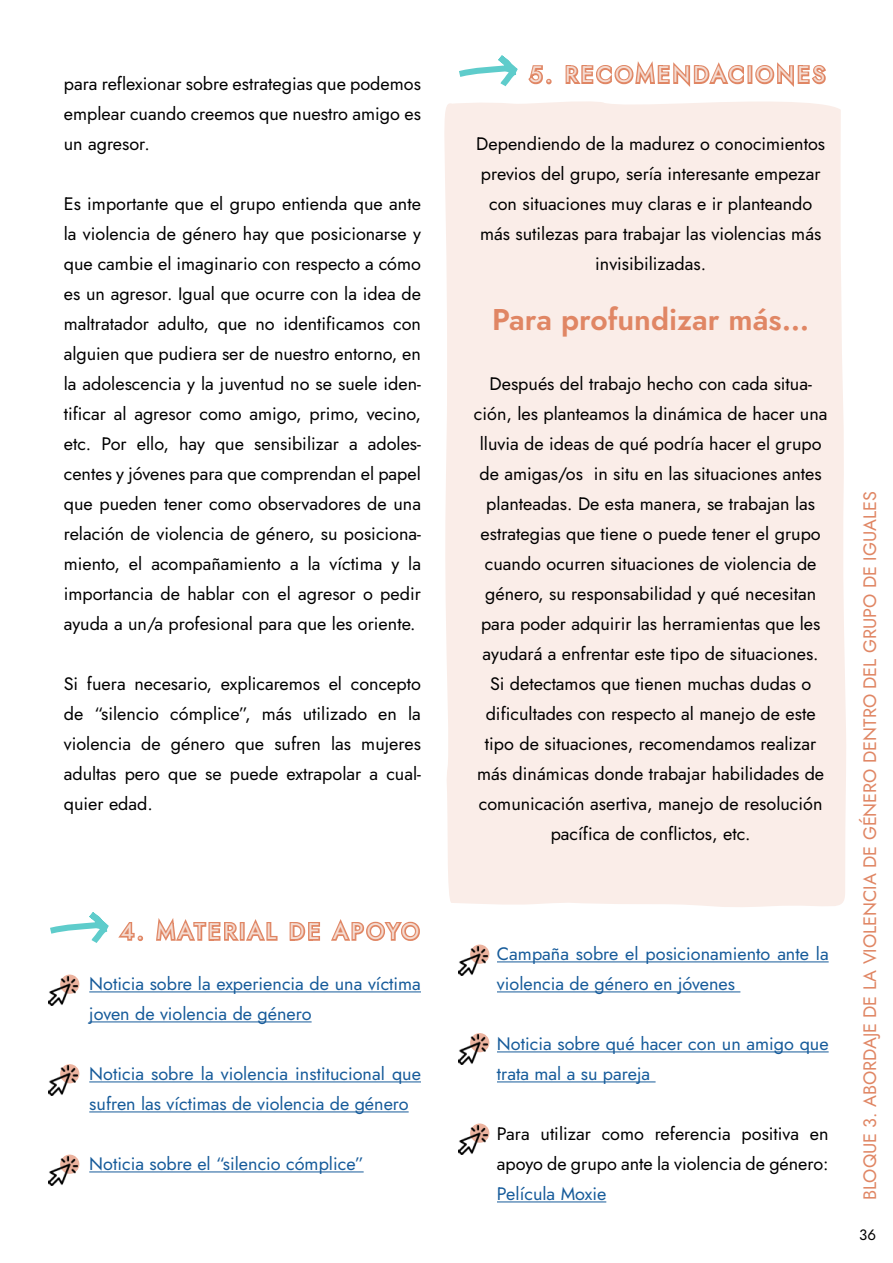
<style>
.page{position:relative;width:893px;height:1263px;background:#fff}
.page>*{position:absolute;margin:0;border:0;box-sizing:border-box;transform-origin:0 0}
.t1{font:600 30px "Jost";color:#e08664}
.t2{font:22.5px "Jost";letter-spacing:.14em;color:#f5ddd3}
.t3{font:18px/30px "Jost";color:#000;text-align:justify}
.t4{font:18px/30px "Jost";color:#165b9a}
.t5{font:18px "Jost";color:#e08664}
.t6{font:15px "Jost";color:#000}
</style>
<div class="page">
<div style="left:444px;top:101px;width:402px;height:806px;background:#faede8"></div>
<svg style="left:459px;top:55px;width:93px;height:32px"></svg>
<svg style="left:565px;top:65px;width:16px;height:19px"></svg>
<div style="left:582px;top:79px;width:11px;height:5px;border:3px solid #e08664"></div>
<div style="left:582px;top:65px;width:11px;height:5px;border:3px solid #e08664"></div>
<div style="left:582px;top:72px;width:11px;height:4px;border:3px solid #e08664"></div>
<div style="left:581px;top:65px;width:5px;height:19px;border:3px solid #e08664"></div>
<svg style="left:596px;top:61px;width:59px;height:24px"></svg>
<div style="left:659px;top:79px;width:11px;height:5px;border:3px solid #e08664"></div>
<div style="left:659px;top:65px;width:11px;height:5px;border:3px solid #e08664"></div>
<div style="left:659px;top:72px;width:10px;height:4px;border:3px solid #e08664"></div>
<div style="left:658px;top:65px;width:5px;height:19px;border:3px solid #e08664"></div>
<svg style="left:673px;top:62px;width:71px;height:25px"></svg>
<div style="left:747px;top:65px;width:5px;height:19px;border:3px solid #e08664"></div>
<svg style="left:755px;top:62px;width:39px;height:25px"></svg>
<div style="left:799px;top:79px;width:11px;height:5px;border:3px solid #e08664"></div>
<div style="left:799px;top:65px;width:11px;height:5px;border:3px solid #e08664"></div>
<div style="left:799px;top:72px;width:10px;height:4px;border:3px solid #e08664"></div>
<div style="left:798px;top:65px;width:5px;height:19px;border:3px solid #e08664"></div>
<svg style="left:812px;top:65px;width:14px;height:20px"></svg>
<svg style="left:50px;top:912px;width:94px;height:31px"></svg>
<svg style="left:156px;top:918px;width:51px;height:23px"></svg>
<div style="left:210px;top:936px;width:10px;height:5px;border:3px solid #e08664"></div>
<div style="left:210px;top:922px;width:10px;height:5px;border:3px solid #e08664"></div>
<div style="left:210px;top:928px;width:10px;height:5px;border:3px solid #e08664"></div>
<div style="left:208px;top:922px;width:5px;height:19px;border:3px solid #e08664"></div>
<svg style="left:224px;top:919px;width:54px;height:22px"></svg>
<svg style="left:289px;top:922px;width:17px;height:19px"></svg>
<div style="left:309px;top:936px;width:11px;height:5px;border:3px solid #e08664"></div>
<div style="left:309px;top:922px;width:11px;height:5px;border:3px solid #e08664"></div>
<div style="left:309px;top:928px;width:11px;height:5px;border:3px solid #e08664"></div>
<div style="left:308px;top:922px;width:5px;height:19px;border:3px solid #e08664"></div>
<svg style="left:331px;top:919px;width:89px;height:22px"></svg>
<hr style="left:89px;top:991px;width:332px;height:1px;background:#165b9a">
<hr style="left:89px;top:1021px;width:223px;height:1px;background:#165b9a">
<hr style="left:89px;top:1081px;width:332px;height:1px;background:#165b9a">
<hr style="left:89px;top:1111px;width:320px;height:1px;background:#165b9a">
<hr style="left:89px;top:1171px;width:275px;height:1px;background:#165b9a">
<hr style="left:497px;top:961px;width:332px;height:1px;background:#165b9a">
<hr style="left:497px;top:991px;width:243px;height:1px;background:#165b9a">
<hr style="left:497px;top:1051px;width:332px;height:1px;background:#165b9a">
<hr style="left:497px;top:1081px;width:159px;height:1px;background:#165b9a">
<hr style="left:497px;top:1201px;width:109px;height:1px;background:#165b9a">
<svg style="left:60px;top:974px;width:19px;height:20px"></svg>
<img style="left:48px;top:976px;width:30px;height:30px">
<svg style="left:60px;top:1064px;width:19px;height:19px"></svg>
<img style="left:48px;top:1066px;width:30px;height:29px">
<svg style="left:60px;top:1154px;width:19px;height:20px"></svg>
<img style="left:48px;top:1156px;width:30px;height:30px">
<svg style="left:470px;top:1123px;width:19px;height:20px"></svg>
<img style="left:458px;top:1125px;width:30px;height:29px">
<svg style="left:470px;top:1033px;width:19px;height:19px"></svg>
<img style="left:458px;top:1035px;width:30px;height:29px">
<svg style="left:470px;top:944px;width:19px;height:20px"></svg>
<img style="left:458px;top:946px;width:30px;height:30px">
<p class="t3" style="left:64px;top:69px;width:359px">para reflexionar sobre estrategias que podemos emplear cuando creemos que nuestro amigo es un agresor.</p>
<p class="t3" style="left:64px;top:189px;width:359px">Es importante que el grupo entienda que ante la violencia de género hay que posicionarse y que cambie el imaginario con respecto a cómo es un agresor. Igual que ocurre con la idea de maltratador adulto, que no identificamos con alguien que pudiera ser de nuestro entorno, en la adolescencia y la juventud no se suele iden&shy;tificar al agresor como amigo, primo, vecino, etc. Por ello, hay que sensibilizar a adoles&shy;centes y jóvenes para que comprendan el papel que pueden tener como observadores de una relación de violencia de género, su posiciona&shy;miento, el acompañamiento a la víctima y la importancia de hablar con el agresor o pedir ayuda a un/a profesional para que les oriente.</p>
<p class="t3" style="left:64px;top:669px;width:359px">Si fuera necesario, explicaremos el concepto de “silencio cómplice”, más utilizado en la violencia de género que sufren las mujeres adultas pero que se puede extrapolar a cual&shy;quier edad.</p>
<p class="t2" style="left:121px;top:916px;width:300px">4. MATERIAL DE APOYO</p>
<p class="t4" style="left:89px;top:969px;width:333px">Noticia sobre la experiencia de una víctima joven de violencia de género</p>
<p class="t4" style="left:89px;top:1059px;width:333px">Noticia sobre la violencia institucional que sufren las víctimas de violencia de género</p>
<p class="t4" style="left:89px;top:1149px;width:276px">Noticia sobre el “silencio cómplice”</p>
<p class="t2" style="left:530px;top:59px;width:297px">5. RECOMENDACIONES</p>
<p class="t3" style="left:476px;top:129px;width:350px;text-align:center">Dependiendo de la madurez o conocimientos previos del grupo, sería interesante empezar con situaciones muy claras e ir planteando más sutilezas para trabajar las violencias más invisibilizadas.</p>
<h1 class="t1" style="left:492px;top:299px;width:319px">Para profundizar más…</h1>
<p class="t3" style="left:474px;top:369px;width:355px;text-align:center">Después del trabajo hecho con cada situa&shy;ción, les planteamos la dinámica de hacer una lluvia de ideas de qué podría hacer el grupo de amigas/os in situ en las situaciones antes planteadas. De esta manera, se trabajan las estrategias que tiene o puede tener el grupo cuando ocurren situaciones de violencia de género, su responsabilidad y qué necesitan para poder adquirir las herramientas que les ayudará a enfrentar este tipo de situaciones.<br>Si detectamos que tienen muchas dudas o dificultades con respecto al manejo de este tipo de situaciones, recomendamos realizar más dinámicas donde trabajar habilidades de comunicación asertiva, manejo de resolución pacífica de conflictos, etc.</p>
<p class="t4" style="left:497px;top:939px;width:333px">Campaña sobre el posicionamiento ante la violencia de género en jóvenes</p>
<p class="t4" style="left:497px;top:1029px;width:333px">Noticia sobre qué hacer con un amigo que trata mal a su pareja</p>
<p class="t3" style="left:497px;top:1119px;width:333px">Para utilizar como referencia positiva en apoyo de grupo ante la violencia de género:</p>
<p class="t4" style="left:497px;top:1179px;width:111px">Película Moxie</p>
<p class="t5" style="left:858px;top:1200px;width:710px;rotate:-90deg">BLOQUE 3. ABORDAJE DE LA VIOLENCIA DE GÉNERO DENTRO DEL GRUPO DE IGUALES</p>
<p class="t6" style="left:859px;top:1225px;width:18px">36</p>
</div>
